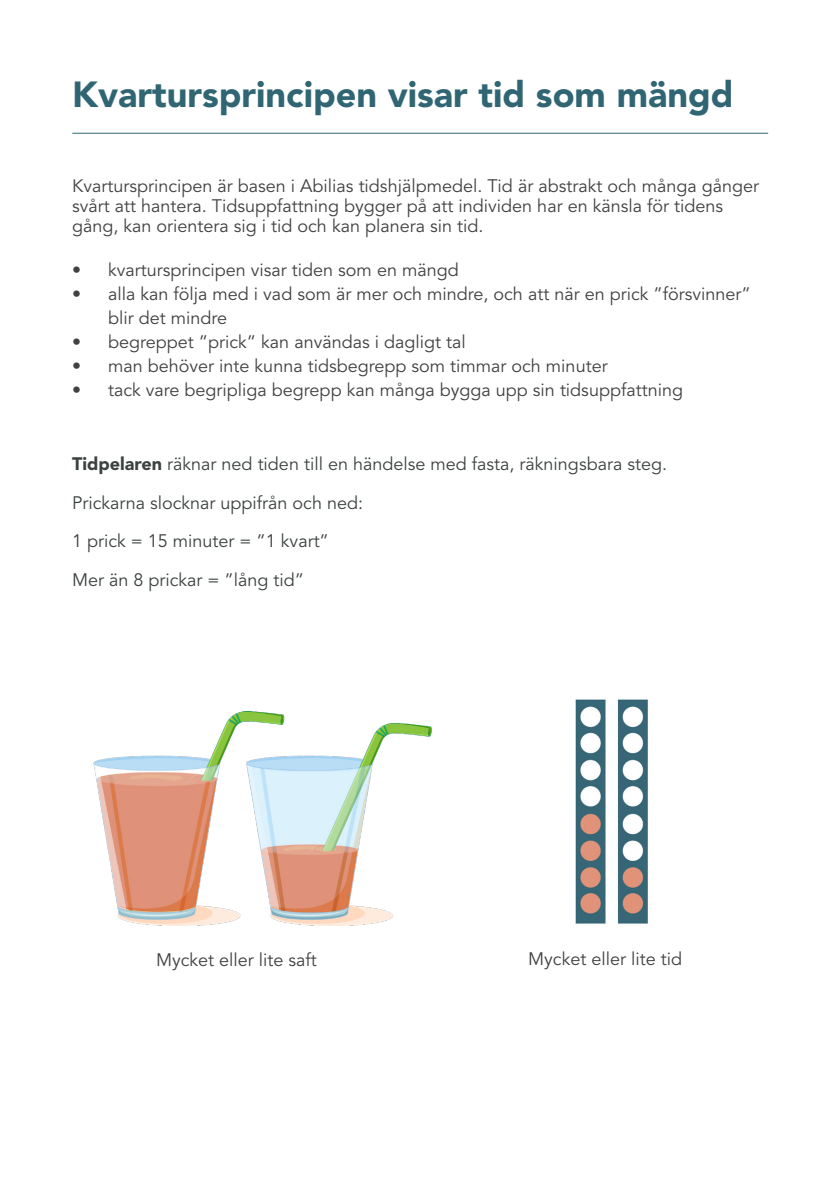
<style>
.page{position:relative;width:840px;height:1191px;background:#fff}
.page>*{position:absolute;margin:0;border:0;box-sizing:border-box;transform-origin:0 0}
.t1{font:900 36px "Avenir LT Std";color:#306673}
.t2{font:18px/20px "Avenir LT Std";color:#414141}
.t3{font:18px "Avenir LT Std";color:#3c4241}
.s1{font-weight:900}
</style>
<div class="page">
<hr style="left:72px;top:133px;width:695px;height:1px;background:#306673">
<img style="left:93px;top:711px;width:339px;height:214px">
<img style="left:575px;top:699px;width:73px;height:225px">
<p class="t1" style="left:72px;top:73px;width:662px">Kvartursprincipen visar tid som mängd</p>
<p class="t2" style="left:72px;top:176px;width:688px">Kvartursprincipen är basen i Abilias tidshjälpmedel. Tid är abstrakt och många gånger svårt att hantera. Tidsuppfattning bygger på att individen har en känsla för tidens gång, kan orientera sig i tid och kan planera sin tid.</p>
<p class="t2" style="left:72px;top:260px;width:388px">• kvartursprincipen visar tiden som en mängd</p>
<p class="t2" style="left:108px;top:282px;width:644px;line-height:24px;text-indent:-36px">• alla kan följa med i vad som är mer och mindre, och att när en prick ”försvinner” blir det mindre</p>
<p class="t2" style="left:72px;top:332px;width:395px">• begreppet ”prick” kan användas i dagligt tal</p>
<p class="t2" style="left:72px;top:356px;width:536px">• man behöver inte kunna tidsbegrepp som timmar och minuter</p>
<p class="t2" style="left:72px;top:380px;width:612px">• tack vare begripliga begrepp kan många bygga upp sin tidsuppfattning</p>
<p class="t3" style="left:72px;top:453px;width:596px"><span class="s1">Tidpelaren</span> räknar ned tiden till en händelse med fasta, räkningsbara steg.</p>
<p class="t3" style="left:72px;top:492px;width:292px">Prickarna slocknar uppifrån och ned:</p>
<p class="t3" style="left:72px;top:531px;width:258px">1 prick = 15 minuter = ”1 kvart”</p>
<p class="t3" style="left:72px;top:569px;width:233px">Mer än 8 prickar = ”lång tid”</p>
<p class="t2" style="left:156px;top:949px;width:162px">Mycket eller lite saft</p>
<p class="t2" style="left:528px;top:949px;width:155px">Mycket eller lite tid</p>
</div>
